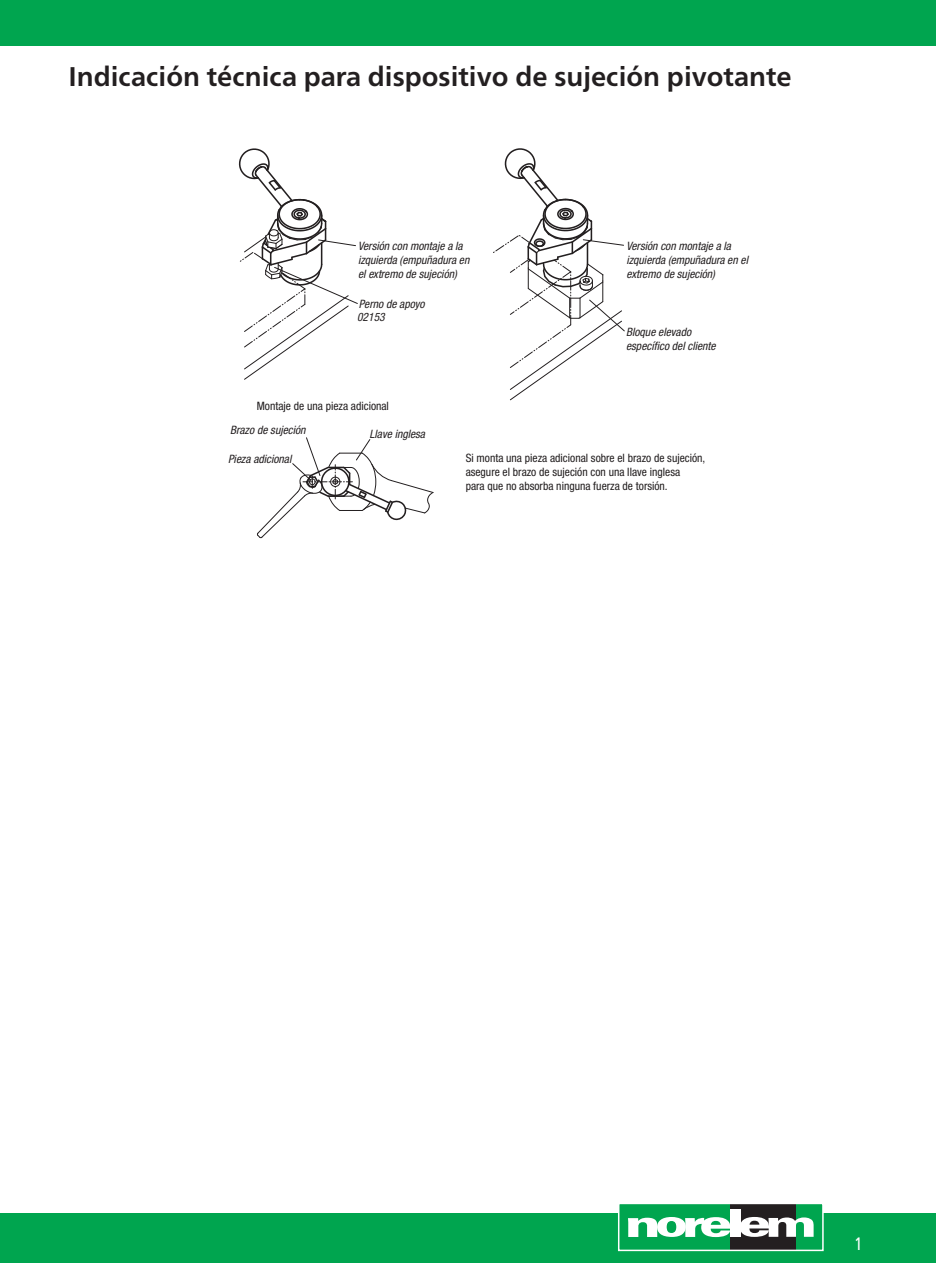
<style>
.page{position:relative;width:936px;height:1263px;background:#fff}
.page>*{position:absolute;margin:0;border:0;box-sizing:border-box;transform-origin:0 0}
.t1{font:700 27px "Frutiger Neue LTW1 G";color:#231f20}
.t2{font:18px "Frutiger Neue LTW1 G";color:#fff;scale:.81 1}
.t3{font:italic condensed 11.55px/13.8px "Helvetica Neue LTW1 G";color:#231f20}
.t4{font:condensed 11.55px/13.8px "Helvetica Neue LTW1 G";color:#231f20}
</style>
<div class="page">
<div style="left:0;top:0;width:935px;height:46px;background:#00a54f"></div>
<div style="left:0;top:1213px;width:935px;height:50px;background:#00a54f"></div>
<div style="left:618px;top:1203px;width:204px;height:47px;background:#00a54f"></div>
<div style="left:730px;top:1203px;width:65px;height:47px;background:#231f20"></div>
<svg style="left:628px;top:1217px;width:102px;height:20px"></svg>
<div style="left:730px;top:1209px;width:10px;height:28px;background:#fff"></div>
<svg style="left:740px;top:1217px;width:73px;height:20px"></svg>
<div style="left:618px;top:1203px;width:205px;height:48px;border:2px solid #fff"></div>
<svg style="left:257px;top:437px;width:177px;height:101px"></svg>
<svg style="left:493px;top:148px;width:132px;height:253px"></svg>
<svg style="left:238px;top:148px;width:120px;height:232px"></svg>
<h1 class="t1" style="left:68px;top:60px;width:724px">Indicación técnica para dispositivo de sujeción pivotante</h1>
<p class="t3" style="left:358px;top:239px;width:113px">Versión con montaje a la izquierda (empuñadura en el extremo de sujeción)</p>
<p class="t3" style="left:626px;top:239px;width:123px">Versión con montaje a la izquierda (empuñadura en el extremo de sujeción)</p>
<p class="t3" style="left:359px;top:297px;width:67px">Perno de apoyo</p>
<p class="t3" style="left:357px;top:310px;width:29px">02153</p>
<p class="t4" style="left:257px;top:399px;width:134px">Montaje de una pieza adicional</p>
<p class="t3" style="left:230px;top:423px;width:77px">Brazo de sujeción</p>
<p class="t3" style="left:228px;top:452px;width:65px">Pieza adicional</p>
<p class="t3" style="left:369px;top:427px;width:57px">Llave inglesa</p>
<p class="t3" style="left:626px;top:326px;width:91px">Bloque elevado específico del cliente</p>
<p class="t4" style="left:465px;top:451px;width:241px">Si monta una pieza adicional sobre el brazo de sujeción, asegure el brazo de sujeción con una llave inglesa<br>para que no absorba ninguna fuerza de torsión.</p>
<h2 class="t2" style="left:854px;top:1230px;width:12px">1</h2>
</div>
